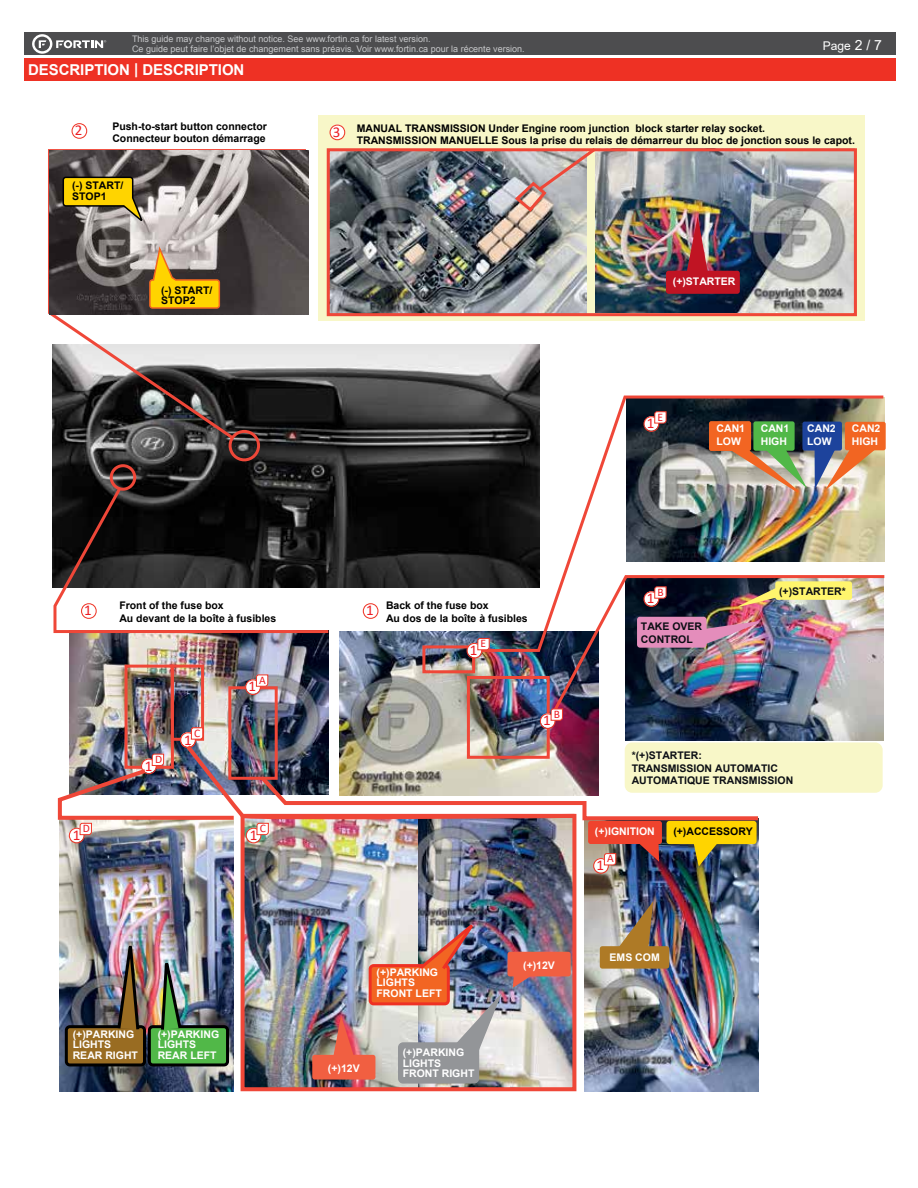
<style>
.page{position:relative;width:918px;height:1188px;background:#fff}
.page>*{position:absolute;margin:0;border:0;box-sizing:border-box;transform-origin:0 0}
.t1{font:700 15px "Arial";letter-spacing:-.005em;color:#fff}
.t2{font:15px "Calibri";color:#ed1d24}
.t3{font:12px "Arial";color:#fff}
.t4{font:11.55px "Calibri";color:#ed1d24}
.t5{font:700 10.5px/12.6px "Arial";color:#000}
.t6{font:700 10.5px/10.5px "Arial";color:#fff}
.t7{font:700 10.5px/12.6px "Arial";color:#0b0e14}
.t8{font:9px/9.8px "Arial";color:#c7c8ca}
.s1{font-size:13.95px}
</style>
<div class="page">
<div style="left:24px;top:33px;width:872px;height:22px;background:#4d4d4f"></div>
<div style="left:24px;top:58px;width:872px;height:23px;background:#ee3124"></div>
<svg style="left:32px;top:34px;width:74px;height:20px"></svg>
<img style="left:70px;top:635px;width:258px;height:73px">
<img style="left:584px;top:1061px;width:174px;height:31px">
<img style="left:53px;top:344px;width:486px;height:243px">
<div style="left:0;top:750px;width:24px;height:5px;border:1px solid #fff"></div>
<div style="left:171px;top:665px;width:33px;height:76px;border:3px solid #ef4738"></div>
<div style="left:228px;top:686px;width:50px;height:94px;border:3px solid #ef4738"></div>
<div style="left:110px;top:464px;width:26px;height:27px;border:3px solid #ef4738;border-radius:50%"></div>
<svg style="left:52px;top:485px;width:279px;height:150px"></svg>
<svg style="left:245px;top:674px;width:24px;height:21px"></svg>
<img style="left:340px;top:631px;width:205px;height:77px">
<svg style="left:363px;top:603px;width:15px;height:16px"></svg>
<div style="left:467px;top:676px;width:83px;height:83px;border:3px solid #ef4738"></div>
<img style="left:762px;top:725px;width:122px;height:16px">
<img style="left:545px;top:653px;width:339px;height:72px">
<div style="left:625px;top:742px;width:258px;height:51px;background:#f8f7c8;border-radius:7px"></div>
<img style="left:246px;top:1061px;width:155px;height:25px">
<svg style="left:48px;top:149px;width:261px;height:293px"></svg>
<svg style="left:72px;top:123px;width:15px;height:16px"></svg>
<img style="left:49px;top:150px;width:259px;height:164px">
<svg style="left:148px;top:244px;width:73px;height:66px;background:#c9a948"></svg>
<svg style="left:62px;top:176px;width:80px;height:46px;background:#b89f30"></svg>
<div style="left:229px;top:430px;width:31px;height:31px;border:3px solid #ef4738;border-radius:50%"></div>
<div style="left:422px;top:645px;width:53px;height:28px;border:3px solid #ef4738"></div>
<img style="left:471px;top:394px;width:415px;height:259px">
<svg style="left:644px;top:411px;width:23px;height:21px"></svg>
<svg style="left:467px;top:638px;width:23px;height:21px"></svg>
<div style="left:637px;top:617px;width:69px;height:31px;background:#e48dbb;border-radius:3px"></div>
<svg style="left:706px;top:621px;width:53px;height:24px"></svg>
<img style="left:60px;top:1061px;width:174px;height:31px">
<div style="left:66px;top:1027px;width:79px;height:38px;background:#996c22;border-radius:4px"></div>
<div style="left:65px;top:1025px;width:81px;height:41px;border:3px solid #000;border-radius:4px"></div>
<div style="left:149px;top:1027px;width:79px;height:38px;background:#51b848;border-radius:4px"></div>
<div style="left:148px;top:1025px;width:81px;height:41px;border:3px solid #000;border-radius:4px"></div>
<div style="left:125px;top:665px;width:49px;height:104px;border:3px solid #ef4738"></div>
<img style="left:401px;top:1061px;width:170px;height:25px">
<div style="left:312px;top:1055px;width:63px;height:25px;background:#f15f41;border-radius:3px"></div>
<div style="left:241px;top:814px;width:335px;height:277px;border:4px solid #ef4738"></div>
<div style="left:400px;top:1044px;width:78px;height:38px;background:#939598;border-radius:4px"></div>
<div style="left:398px;top:1042px;width:81px;height:42px;border:3px solid #939598;border-radius:4px"></div>
<img style="left:57px;top:708px;width:705px;height:353px">
<div style="left:318px;top:115px;width:547px;height:205px;background:#f8f7c8"></div>
<img style="left:596px;top:152px;width:257px;height:160px">
<img style="left:331px;top:152px;width:255px;height:160px">
<div style="left:327px;top:148px;width:530px;height:168px;border:3px solid #ef4738"></div>
<div style="left:666px;top:271px;width:74px;height:23px;background:#c01423;border-radius:3px"></div>
<svg style="left:686px;top:216px;width:22px;height:55px"></svg>
<svg style="left:330px;top:125px;width:15px;height:15px"></svg>
<svg style="left:513px;top:148px;width:86px;height:66px;background:#c7b2ac"></svg>
<p class="t8" style="left:132px;top:34px;width:394px">This guide may change without notice. See www.fortin.ca for latest version.<br>Ce guide peut faire l’objet de changement sans préavis. Voir www.fortin.ca pour la récente version.</p>
<h1 class="t1" style="left:28px;top:59px;width:218px">DESCRIPTION | DESCRIPTION</h1>
<p class="t3" style="left:823px;top:38px;width:61px">Page <span class="s1">2 / 7</span></p>
<p class="t2" style="left:75px;top:120px;width:9px">2</p>
<p class="t5" style="left:112px;top:120px;width:156px">Push-to-start button connector<br>Connecteur bouton démarrage</p>
<p class="t5" style="left:72px;top:180px;width:53px;line-height:10.5px">(-) START/<br>STOP1</p>
<p class="t5" style="left:161px;top:285px;width:53px;line-height:10.5px">(-) START/<br>STOP2</p>
<p class="t2" style="left:333px;top:121px;width:9px">3</p>
<p class="t5" style="left:357px;top:122px;width:500px;line-height:12px">MANUAL TRANSMISSION Under Engine room junction block starter relay socket.<br>TRANSMISSION MANUELLE Sous la prise du relais de démarreur du bloc de jonction sous le capot.</p>
<p class="t6" style="left:673px;top:276px;width:64px">(+)STARTER</p>
<p class="t4" style="left:658px;top:409px;width:7px">E</p>
<p class="t2" style="left:647px;top:413px;width:9px">1</p>
<p class="t6" style="left:717px;top:422px;width:30px;line-height:12.6px">CAN1<br>LOW</p>
<p class="t6" style="left:761px;top:422px;width:30px;line-height:12.6px">CAN1<br>HIGH</p>
<p class="t6" style="left:807px;top:422px;width:30px;line-height:12.6px">CAN2<br>LOW</p>
<p class="t6" style="left:852px;top:422px;width:30px;line-height:12.6px">CAN2<br>HIGH</p>
<p class="t2" style="left:84px;top:600px;width:9px">1</p>
<p class="t5" style="left:119px;top:600px;width:158px">Front of the fuse box<br>Au devant de la boîte à fusibles</p>
<p class="t4" style="left:259px;top:672px;width:8px">A</p>
<p class="t2" style="left:248px;top:676px;width:9px">1</p>
<p class="t4" style="left:194px;top:725px;width:8px">C</p>
<p class="t2" style="left:184px;top:729px;width:9px">1</p>
<p class="t4" style="left:155px;top:751px;width:9px">D</p>
<p class="t2" style="left:145px;top:756px;width:9px">1</p>
<p class="t4" style="left:83px;top:820px;width:9px">D</p>
<p class="t2" style="left:73px;top:825px;width:9px">1</p>
<p class="t4" style="left:260px;top:820px;width:8px">C</p>
<p class="t2" style="left:250px;top:825px;width:9px">1</p>
<p class="t6" style="left:73px;top:1029px;width:67px">(+)PARKING<br>LIGHTS<br>REAR RIGHT</p>
<p class="t6" style="left:158px;top:1029px;width:63px">(+)PARKING<br>LIGHTS<br>REAR LEFT</p>
<p class="t2" style="left:366px;top:600px;width:9px">1</p>
<p class="t5" style="left:386px;top:600px;width:143px">Back of the fuse box<br>Au dos de la boîte à fusibles</p>
<p class="t4" style="left:481px;top:635px;width:7px">E</p>
<p class="t2" style="left:470px;top:640px;width:9px">1</p>
<p class="t4" style="left:554px;top:706px;width:8px">B</p>
<p class="t2" style="left:543px;top:710px;width:9px">1</p>
<p class="t6" style="left:377px;top:967px;width:67px">(+)PARKING<br>LIGHTS<br>FRONT LEFT</p>
<p class="t6" style="left:328px;top:1063px;width:33px">(+)12V</p>
<p class="t6" style="left:403px;top:1048px;width:73px">(+)PARKING<br>LIGHTS<br>FRONT RIGHT</p>
<p class="t6" style="left:523px;top:960px;width:33px">(+)12V</p>
<p class="t4" style="left:658px;top:584px;width:8px">B</p>
<p class="t2" style="left:647px;top:588px;width:9px">1</p>
<p class="t7" style="left:641px;top:620px;width:63px">TAKE OVER<br>CONTROL</p>
<p class="t7" style="left:779px;top:585px;width:68px">(+)STARTER*</p>
<p class="t7" style="left:632px;top:749px;width:163px">*(+)STARTER:<br>TRANSMISSION AUTOMATIC<br>AUTOMATIQUE TRANSMISSION</p>
<p class="t6" style="left:595px;top:826px;width:61px">(+)IGNITION</p>
<p class="t5" style="left:673px;top:825px;width:81px">(+)ACCESSORY</p>
<p class="t4" style="left:607px;top:851px;width:8px">A</p>
<p class="t2" style="left:596px;top:855px;width:9px">1</p>
<p class="t6" style="left:610px;top:953px;width:52px">EMS COM</p>
</div>
